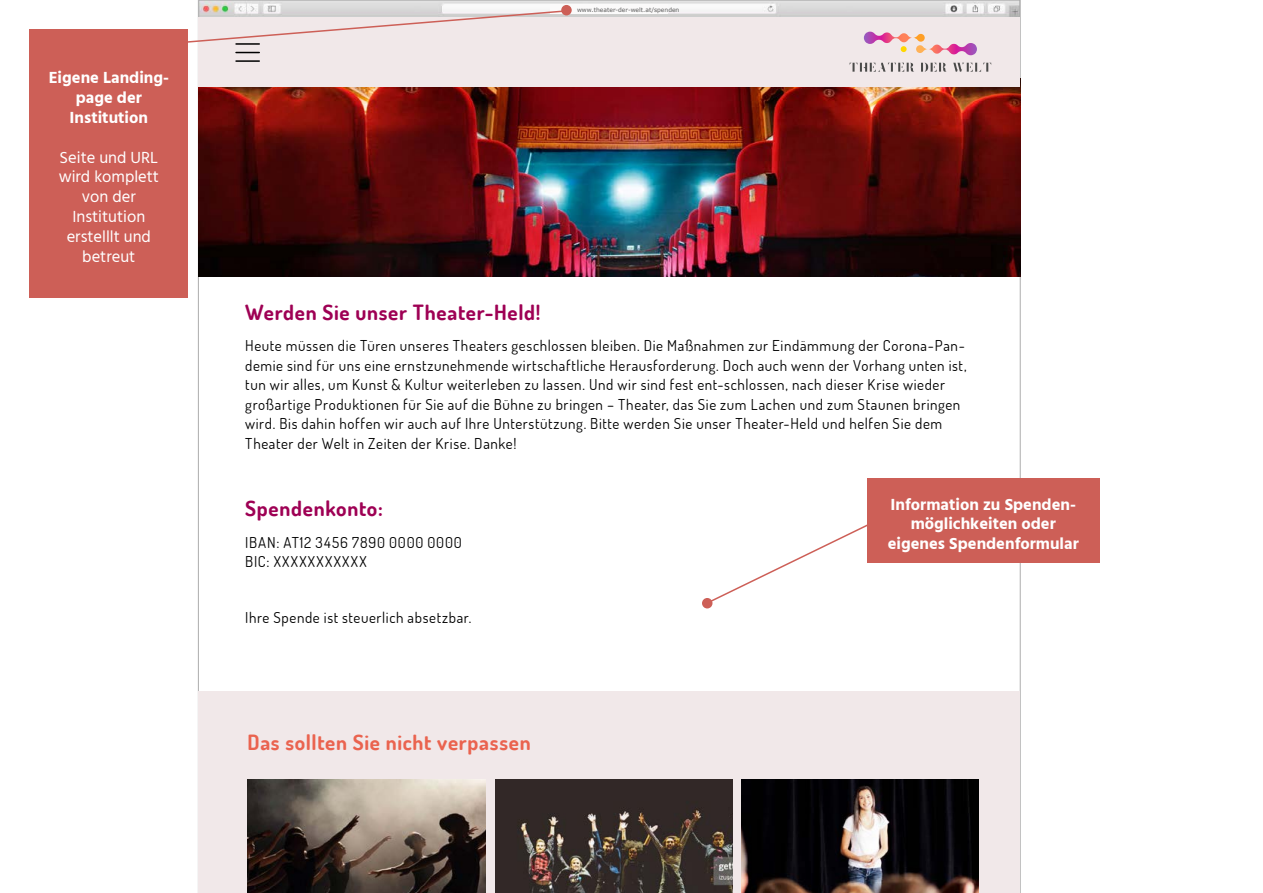
<style>
.page{position:relative;width:1263px;height:893px;background:#fff}
.page>*{position:absolute;margin:0;border:0;box-sizing:border-box;transform-origin:0 0}
.t1{font:700 21px "Dosis";letter-spacing:.035em;color:#9e0054}
.t2{font:700 21px "Dosis";letter-spacing:.035em;color:#ea634f}
.t3{font:700 16.5px/19.8px "Hind";color:#fff;text-align:center}
.t4{font:16.5px/19.8px "Hind";color:#fff;text-align:center}
.t5{font:15px/19.5px "Dosis";letter-spacing:.04em;color:#000}
.t6{font:15px/19.5px "Dosis";letter-spacing:.07em;color:#000}
.t7{font:6px "Verdana";color:#5c5c5c}
</style>
<div class="page">
<img style="left:201px;top:2px;width:817px;height:15px">
<div style="left:199px;top:0;width:821px;height:20px;border:1px solid #adadad"></div>
<svg style="left:29px;top:0;width:170px;height:893px"></svg>
<svg style="left:1020px;top:0;width:80px;height:893px"></svg>
<img style="left:199px;top:86px;width:821px;height:191px">
<div style="left:199px;top:17px;width:821px;height:69px;background:#f1e8e9"></div>
<svg style="left:864px;top:32px;width:113px;height:23px"></svg>
<svg style="left:849px;top:63px;width:65px;height:9px"></svg>
<svg style="left:921px;top:63px;width:26px;height:9px"></svg>
<svg style="left:953px;top:63px;width:38px;height:9px"></svg>
<hr style="left:236px;top:43px;width:23px;height:2px;background:#000">
<svg style="left:236px;top:52px;width:23px;height:1px"></svg>
<hr style="left:236px;top:60px;width:23px;height:2px;background:#000">
<div style="left:550px;top:4px;width:117px;height:9px;background:#fbfafa"></div>
<div style="left:30px;top:30px;width:158px;height:268px;background:#cd5f57"></div>
<div style="left:561px;top:5px;width:11px;height:10px;background:#cd5f57;border-radius:50%"></div>
<svg style="left:180px;top:9px;width:388px;height:35px"></svg>
<div style="left:199px;top:691px;width:821px;height:202px;background:#f1e8e9"></div>
<img style="left:248px;top:779px;width:237px;height:114px">
<img style="left:741px;top:779px;width:237px;height:114px">
<img style="left:495px;top:779px;width:238px;height:114px">
<div style="left:702px;top:598px;width:10px;height:10px;background:#cd5f57;border-radius:50%"></div>
<svg style="left:708px;top:524px;width:159px;height:81px"></svg>
<div style="left:867px;top:478px;width:232px;height:85px;background:#cd5f57"></div>
<p class="t3" style="left:49px;top:68px;width:122px">Eigene Landing&shy;page der<br>Institution</p>
<p class="t4" style="left:59px;top:148px;width:102px">Seite und URL wird komplett von der<br>Institution erstelllt und betreut</p>
<p class="t7" style="left:577px;top:6px;width:104px">www.theater-der-welt.at/spenden</p>
<h1 class="t1" style="left:245px;top:298px;width:297px">Werden Sie unser Theater-Held!</h1>
<p class="t5" style="left:245px;top:336px;width:723px">Heute müssen die Türen unseres Theaters geschlossen bleiben. Die Maßnahmen zur Eindämmung der Corona-Pan&shy;demie sind für uns eine ernstzunehmende wirtschaftliche Herausforderung. Doch auch wenn der Vorhang unten ist, tun wir alles, um Kunst &amp; Kultur weiterleben zu lassen. Und wir sind fest ent-schlossen, nach dieser Krise wieder großartige Produktionen für Sie auf die Bühne zu bringen – Theater, das Sie zum Lachen und zum Staunen bringen wird. Bis dahin hoffen wir auch auf Ihre Unterstützung. Bitte werden Sie unser Theater-Held und helfen Sie dem Theater der Welt in Zeiten der Krise. Danke!</p>
<h1 class="t1" style="left:245px;top:495px;width:139px">Spendenkonto:</h1>
<p class="t6" style="left:245px;top:532px;width:218px">IBAN: AT12 3456 7890 0000 0000<br>BIC: XXXXXXXXXXX</p>
<p class="t5" style="left:245px;top:608px;width:228px">Ihre Spende ist steuerlich absetzbar.</p>
<h1 class="t2" style="left:247px;top:729px;width:285px">Das sollten Sie nicht verpassen</h1>
<p class="t3" style="left:888px;top:494px;width:192px">Information zu Spenden&shy;möglichkeiten oder eigenes Spendenformular</p>
</div>
